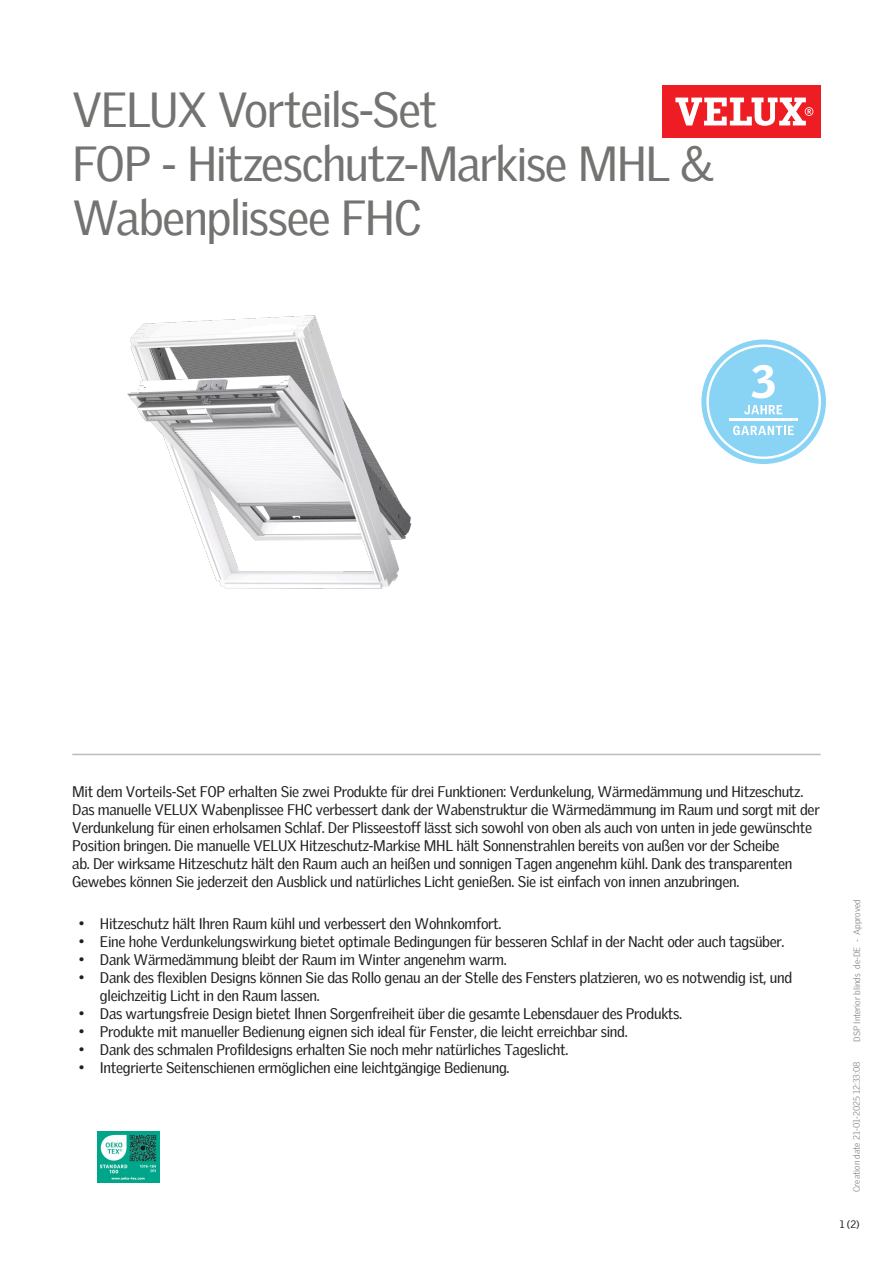
<style>
.page{position:relative;width:893px;height:1263px;background:#fff}
.page>*{position:absolute;margin:0;border:0;box-sizing:border-box;transform-origin:0 0}
.Headline{font:48px/54px "Velux Gothic";letter-spacing:-.03em;color:#737371}
.t1{font:900 45.3px "Velux Gothic";color:#fff}
.Body_Regular{font:15px/18px "Velux Gothic";letter-spacing:-.02em;color:#231f20}
.t2{font:10.5px "Velux Gothic";color:#231f20}
.t3{font:300 9px "Velux Gothic";color:#7c7e81}
</style>
<div class="page">
<div style="left:662px;top:85px;width:159px;height:53px;background:#ee1d23"></div>
<svg style="left:675px;top:98px;width:138px;height:28px"></svg>
<hr style="left:72px;top:754px;width:749px;height:1px;background:#bcbdbb">
<img style="left:98px;top:1131px;width:61px;height:51px">
<img style="left:127px;top:315px;width:285px;height:274px">
<svg style="left:701px;top:339px;width:125px;height:125px"></svg>
<p class="Headline" style="left:72px;top:79px;width:642px">VELUX Vorteils-Set<br>FOP - Hitzeschutz-Markise MHL &amp;<br>Wabenplissee FHC</p>
<p class="t1" style="left:751px;top:353px;width:26px">3</p>
<p class="Body_Regular" style="left:72px;top:781px;width:749px">Mit dem Vorteils-Set FOP erhalten Sie zwei Produkte für drei Funktionen: Verdunkelung, Wärmedämmung und Hitzeschutz.<br>Das manuelle VELUX Wabenplissee FHC verbessert dank der Wabenstruktur die Wärmedämmung im Raum und sorgt mit der Verdunkelung für einen erholsamen Schlaf. Der Plisseestoff lässt sich sowohl von oben als auch von unten in jede gewünschte Position bringen. Die manuelle VELUX Hitzeschutz-Markise MHL hält Sonnenstrahlen bereits von außen vor der Scheibe<br>ab. Der wirksame Hitzeschutz hält den Raum auch an heißen und sonnigen Tagen angenehm kühl. Dank des transparenten Gewebes können Sie jederzeit den Ausblick und natürliches Licht genießen. Sie ist einfach von innen anzubringen.</p>
<p class="Body_Regular" style="left:79px;top:914px;width:424px">• Hitzeschutz hält Ihren Raum kühl und verbessert den Wohnkomfort.</p>
<p class="Body_Regular" style="left:79px;top:932px;width:707px">• Eine hohe Verdunkelungswirkung bietet optimale Bedingungen für besseren Schlaf in der Nacht oder auch tagsüber.</p>
<p class="Body_Regular" style="left:79px;top:950px;width:429px">• Dank Wärmedämmung bleibt der Raum im Winter angenehm warm.</p>
<p class="Body_Regular" style="left:100px;top:968px;width:694px;text-indent:-21px">• Dank des flexiblen Designs können Sie das Rollo genau an der Stelle des Fensters platzieren, wo es notwendig ist, und gleichzeitig Licht in den Raum lassen.</p>
<p class="Body_Regular" style="left:79px;top:1004px;width:605px">• Das wartungsfreie Design bietet Ihnen Sorgenfreiheit über die gesamte Lebensdauer des Produkts.</p>
<p class="Body_Regular" style="left:79px;top:1022px;width:550px">• Produkte mit manueller Bedienung eignen sich ideal für Fenster, die leicht erreichbar sind.</p>
<p class="Body_Regular" style="left:79px;top:1040px;width:491px">• Dank des schmalen Profildesigns erhalten Sie noch mehr natürliches Tageslicht.</p>
<p class="Body_Regular" style="left:79px;top:1058px;width:432px">• Integrierte Seitenschienen ermöglichen eine leichtgängige Bedienung.</p>
<p class="t3" style="left:850px;top:1042px;width:144px;rotate:-90deg">DSP Interior blinds de-DE - Approved</p>
<p class="t3" style="left:850px;top:1192px;width:132px;rotate:-90deg">Creation date 21-01-2025 12:33:08</p>
<p class="t2" style="left:840px;top:1216px;width:21px">1 (2)</p>
</div>
